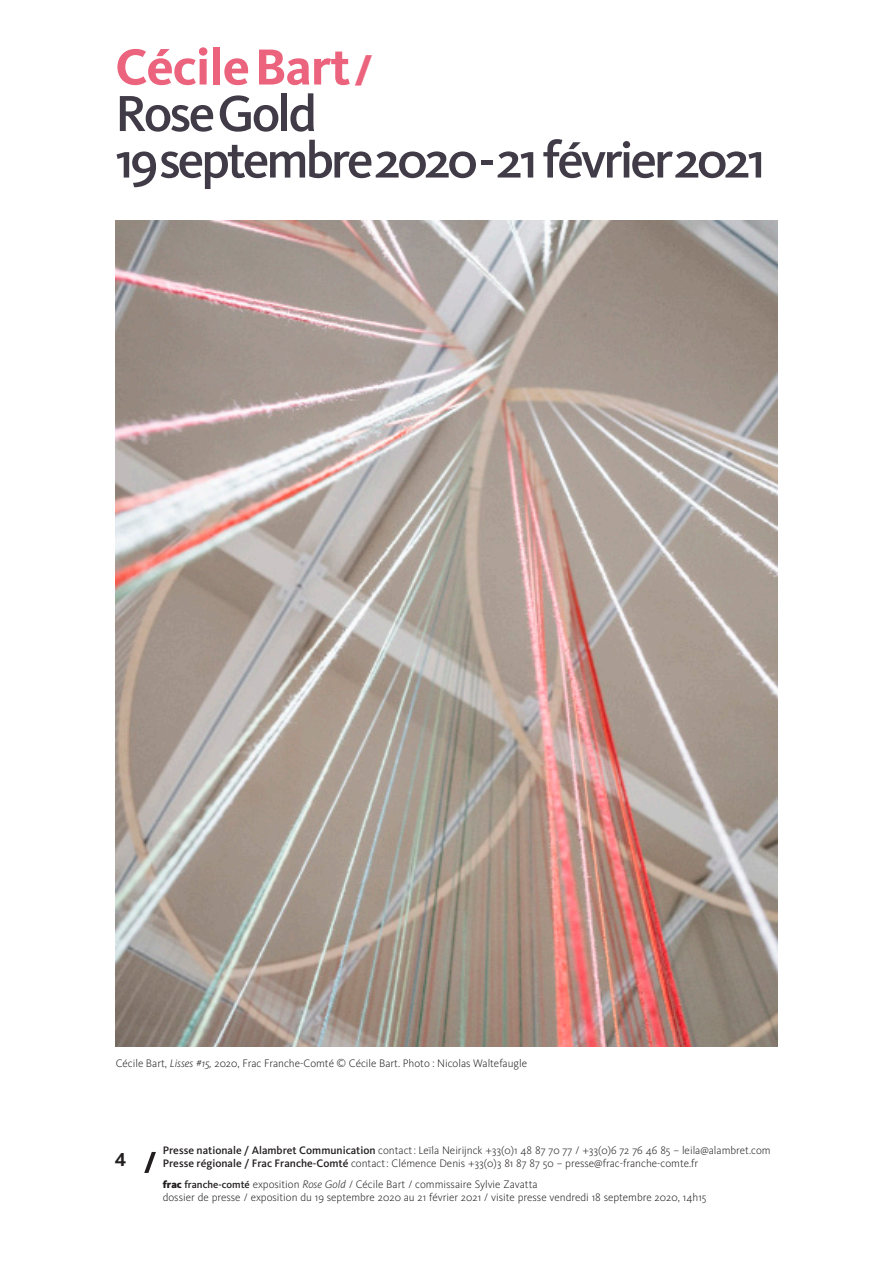
<style>
.page{position:relative;width:893px;height:1263px;background:#fff}
.page>*{position:absolute;margin:0;border:0;box-sizing:border-box;transform-origin:0 0}
.Normal_e{font:500 52.5px "Kievit";letter-spacing:-.06em;color:#403b47}
.Normal_e-2{font:700 52.5px "Kievit";letter-spacing:-.02em;color:#ec637d}
.t1{font:19.5px "Kievit Bold SC";color:#231f20}
.technique_oeuvre{font:300 11.25px/13.5px "Kievit";color:#231f20}
.s1{font-weight:900;font-size:34.5px}
.s2{font-style:italic}
.s3{font-weight:500}
.s4{font-weight:900;font-size:10.5px}
.s5{font-weight:500;font-size:10.5px}
</style>
<div class="page">
<img style="left:115px;top:220px;width:662px;height:826px">
<svg style="left:144px;top:1152px;width:12px;height:21px"></svg>
<p class="Normal_e-2" style="left:115px;top:36px;width:258px">Cécile Bart <span class="s1">/</span></p>
<p class="Normal_e" style="left:115px;top:83px;width:204px">Rose Gold</p>
<p class="Normal_e" style="left:115px;top:130px;width:652px">19 septembre 2020 - 21 février 2021</p>
<p class="technique_oeuvre" style="left:116px;top:1057px;width:413px">Cécile Bart, <span class="s2">Lisses #15,</span> 2020, Frac Franche-Comté © Cécile Bart. Photo : Nicolas Waltefaugle</p>
<h2 class="t1" style="left:115px;top:1148px;width:13px">4</h2>
<p class="technique_oeuvre" style="left:163px;top:1143px;width:609px"><span class="s3">Presse nationale / Alambret Communication</span> contact: Leïla Neirijnck +33(0)1 48 87 70 77 / +33(0)6 72 76 46 85 – leila@alambret.com<br><span class="s3">Presse régionale / Frac Franche-Comté</span> contact: Clémence Denis +33(0)3 81 87 87 50 – presse@frac-franche-comte.fr</p>
<p class="technique_oeuvre" style="left:163px;top:1177px;width:376px"><span class="s4">frac</span> <span class="s5">franche-comté</span> exposition <span class="s2">Rose Gold</span> / Cécile Bart / commissaire Sylvie Zavatta</p>
<p class="technique_oeuvre" style="left:163px;top:1191px;width:545px">dossier de presse / exposition du 19 septembre 2020 au 21 février 2021 / visite presse vendredi 18 septembre 2020, 14h15</p>
</div>
